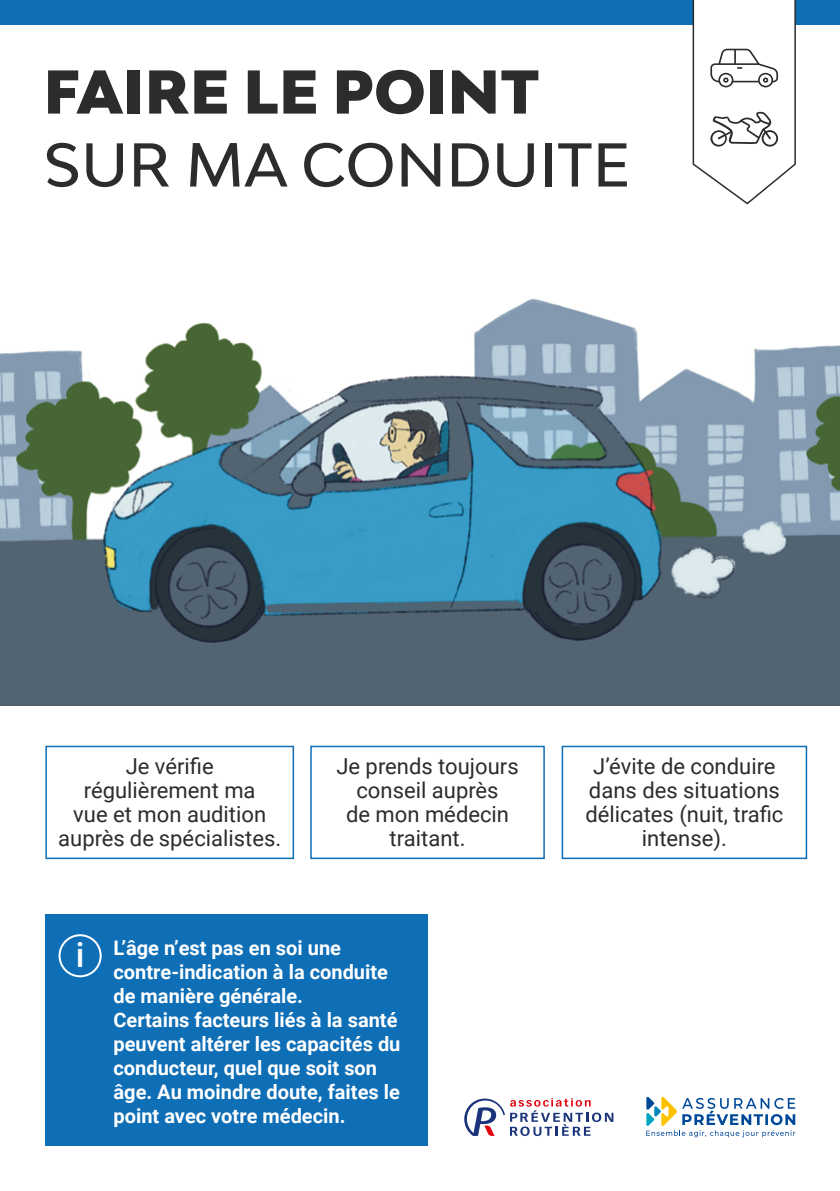
<style>
.page{position:relative;width:840px;height:1191px;background:#fff}
.page>*{position:absolute;margin:0;border:0;box-sizing:border-box;transform-origin:0 0}
.t1{font:500 58.4px "Bw Modelica";letter-spacing:.01em;color:#2b2c2b}
.t2{font:900 58.4px "Bw Modelica";letter-spacing:.01em;color:#2b2c2b}
.t3{font:500 34px "Roboto";color:#fff}
.t4{font:22px/24px "Roboto";color:#2b2c2b;text-align:center}
.t5{font:700 20px/24px "Roboto";color:#fff}
</style>
<div class="page">
<img style="left:0;top:298px;width:839px;height:407px">
<div style="left:0;top:0;width:839px;height:24px;background:#0e6eb6"></div>
<div style="left:45px;top:745px;width:249px;height:114px;border:2px solid #0e6eb6"></div>
<div style="left:310px;top:745px;width:234px;height:114px;border:2px solid #0e6eb6"></div>
<div style="left:561px;top:745px;width:245px;height:114px;border:2px solid #0e6eb6"></div>
<div style="left:45px;top:913px;width:382px;height:232px;background:#0e6eb6"></div>
<div style="left:58px;top:934px;width:44px;height:43px;border:2px solid #fff;border-radius:50%"></div>
<svg style="left:691px;top:0;width:105px;height:205px"></svg>
<svg style="left:646px;top:1096px;width:148px;height:41px"></svg>
<svg style="left:464px;top:1098px;width:150px;height:38px"></svg>
<h1 class="t2" style="left:44px;top:54px;width:497px">FAIRE LE POINT</h1>
<h1 class="t1" style="left:44px;top:127px;width:587px">SUR MA CONDUITE</h1>
<p class="t4" style="left:58px;top:753px;width:224px">Je vérifie régulièrement ma<br>vue et mon audition auprès de spécialistes.</p>
<p class="t4" style="left:336px;top:753px;width:184px">Je prends toujours conseil auprès<br>de mon médecin traitant.</p>
<p class="t4" style="left:585px;top:753px;width:199px">J’évite de conduire dans des situations délicates (nuit, trafic intense).</p>
<h2 class="t3" style="left:76px;top:931px;width:10px">i</h2>
<p class="t5" style="left:113px;top:935px;width:288px">L’âge n’est pas en soi une contre-indication à la conduite de manière générale.<br>Certains facteurs liés à la santé peuvent altérer les capacités du conducteur, quel que soit son âge. Au moindre doute, faites le point avec votre médecin.</p>
</div>
